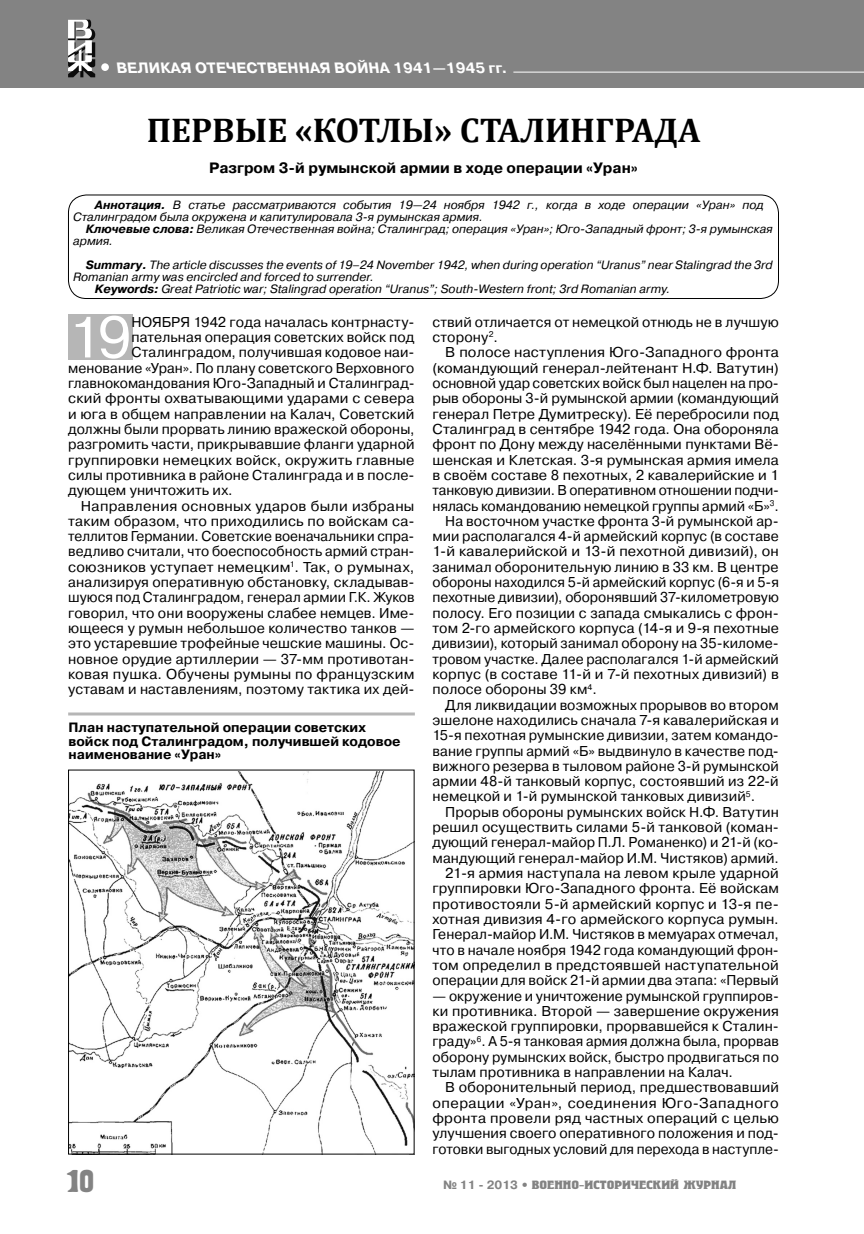
<style>
.page{position:relative;width:864px;height:1234px;background:#fff}
.page>*{position:absolute;margin:0;border:0;box-sizing:border-box;transform-origin:0 0}
.t1{font:57.9px "Pragmatica C";color:#fff}
.t2{font:700 34.5px "Cambria";color:#000}
.t3{font:700 31.5px "Herold C";color:#838383}
.t4{font:700 15px "Pragmatica C";color:#000}
.t5{font:700 15px "Pragmatica C";color:#fff}
.t6{font:14.25px/15.3px "Pragmatica C";letter-spacing:.005em;color:#000;text-align:justify}
.t7{font:700 13.5px/13.5px "Pragmatica C";color:#000}
.t8{font:italic 12px/12px "Pragmatica C";color:#000}
.t9{font:700 12px "Herold C";color:#838383;scale:1.2 1}
.s1{font-weight:700}
.s2{font-family:"Pragmatica C"}
</style>
<div class="page">
<div style="left:0;top:0;width:863px;height:87px;background:#838383"></div>
<div style="left:101px;top:63px;width:8px;height:8px;background:#fff;border-radius:50%"></div>
<svg style="left:68px;top:20px;width:27px;height:57px"></svg>
<hr style="left:513px;top:72px;width:350px;height:1px;background:#fff">
<div style="left:68px;top:314px;width:65px;height:45px;background:#b6b6b6"></div>
<div style="left:68px;top:194px;width:710px;height:105px;border:1px solid #000;border-radius:18px"></div>
<hr style="left:68px;top:712px;width:346px;height:3px;background:#b6b6b6">
<img style="left:70px;top:771px;width:342px;height:381px">
<p class="t5" style="left:117px;top:62px;width:393px">ВЕЛИКАЯ ОТЕЧЕСТВЕННАЯ ВОЙНА 1941—1945 гг.</p>
<h2 class="t2" style="left:147px;top:109px;width:555px">ПЕРВЫЕ «КОТЛЫ» СТАЛИНГРАДА</h2>
<p class="t4" style="left:209px;top:163px;width:430px">Разгром 3-й румынской армии в ходе операции «Уран»</p>
<p class="t8" style="left:73px;top:200px;width:692px;text-indent:22px"><span class="s1">Аннотация.</span> В статье рассматриваются события 19—24 ноября 1942 г., когда в ходе операции «Уран» под<br>Сталинградом была окружена и капитулировала 3-я румынская армия.</p>
<p class="t8" style="left:73px;top:224px;width:701px;text-indent:13px"><span class="s1">Ключевые слова:</span> Великая Отечественная война; Сталинград; операция «Уран»; Юго-Западный фронт; 3-я румынская армия.</p>
<p class="t8" style="left:86px;top:260px;width:688px"><span class="s1">Summary.</span> The article discusses the events of 19–24 November 1942, when during operation “Uranus” near Stalingrad the 3rd</p>
<p class="t8" style="left:73px;top:272px;width:302px">Romanian army was encircled and forced to surrender.</p>
<p class="t8" style="left:95px;top:284px;width:576px"><span class="s1">Keywords:</span> Great Patriotic war; Stalingrad operation “Uranus”; South-Western front; 3rd Romanian army.</p>
<h1 class="t1" style="left:68px;top:317px;width:65px">19</h1>
<p class="t6" style="left:131px;top:315px;width:284px">НОЯБРЯ 1942 года началась контрнасту-</p>
<p class="t6" style="left:131px;top:331px;width:284px">пательная операция советских войск под</p>
<p class="t6" style="left:131px;top:346px;width:284px">Сталинградом, получившая кодовое наи-</p>
<p class="t6" style="left:68px;top:361px;width:347px">менование «Уран». По плану советского Верховного</p>
<p class="t6" style="left:68px;top:377px;width:348px">главнокомандования Юго-Западный и Сталинград-</p>
<p class="t6" style="left:68px;top:392px;width:348px">ский фронты охватывающими ударами с севера</p>
<p class="t6" style="left:68px;top:407px;width:347px">и юга в общем направлении на Калач, Советский</p>
<p class="t6" style="left:68px;top:422px;width:348px">должны были прорвать линию вражеской обороны,</p>
<p class="t6" style="left:68px;top:438px;width:348px">разгромить части, прикрывавшие фланги ударной</p>
<p class="t6" style="left:68px;top:453px;width:347px">группировки немецких войск, окружить главные</p>
<p class="t6" style="left:68px;top:468px;width:348px">силы противника в районе Сталинграда и в после-</p>
<p class="t6" style="left:68px;top:484px;width:166px">дующем уничтожить их.</p>
<p class="t6" style="left:81px;top:499px;width:335px">Направления основных ударов были избраны</p>
<p class="t6" style="left:68px;top:514px;width:347px">таким образом, что приходились по войскам са-</p>
<p class="t6" style="left:68px;top:530px;width:347px">теллитов Германии. Советские военачальники спра-</p>
<p class="t6" style="left:68px;top:545px;width:347px">ведливо считали, что боеспособность армий стран-</p>
<p class="t6" style="left:68px;top:560px;width:347px">союзников уступает немецким<sup>1</sup>. Так, о румынах,</p>
<p class="t6" style="left:68px;top:575px;width:348px">анализируя оперативную обстановку, складывав-</p>
<p class="t6" style="left:68px;top:591px;width:348px">шуюся под Сталинградом, генерал армии Г.К. Жуков</p>
<p class="t6" style="left:68px;top:606px;width:348px">говорил, что они вооружены слабее немцев. Име-</p>
<p class="t6" style="left:68px;top:621px;width:347px">ющееся у румын небольшое количество танков —</p>
<p class="t6" style="left:68px;top:637px;width:347px">это устаревшие трофейные чешские машины. Ос-</p>
<p class="t6" style="left:68px;top:652px;width:348px">новное орудие артиллерии — 37-мм противотан-</p>
<p class="t6" style="left:68px;top:667px;width:347px">ковая пушка. Обучены румыны по французским</p>
<p class="t6" style="left:68px;top:683px;width:348px">уставам и наставлениям, поэтому тактика их дей-</p>
<p class="t7" style="left:68px;top:721px;width:333px">План наступательной операции советских войск под Сталинградом, получившей кодовое наименование «Уран»</p>
<p class="t6" style="left:432px;top:315px;width:347px">ствий отличается от немецкой отнюдь не в лучшую сторону<sup>2</sup>.</p>
<p class="t6" style="left:445px;top:346px;width:335px">В полосе наступления Юго-Западного фронта</p>
<p class="t6" style="left:432px;top:361px;width:348px">(командующий генерал-лейтенант Н.Ф. Ватутин)</p>
<p class="t6" style="left:432px;top:377px;width:348px">основной удар советских войск был нацелен на про-</p>
<p class="t6" style="left:432px;top:392px;width:348px">рыв обороны 3-й румынской армии (командующий</p>
<p class="t6" style="left:432px;top:407px;width:347px">генерал Петре Думитреску). Её перебросили под</p>
<p class="t6" style="left:432px;top:422px;width:347px">Сталинград в сентябре 1942 года. Она обороняла</p>
<p class="t6" style="left:432px;top:438px;width:348px">фронт по Дону между населёнными пунктами Вё-</p>
<p class="t6" style="left:432px;top:453px;width:348px">шенская и Клетская. 3-я румынская армия имела</p>
<p class="t6" style="left:432px;top:468px;width:348px">в своём составе 8 пехотных, 2 кавалерийские и 1</p>
<p class="t6" style="left:432px;top:484px;width:347px">танковую дивизии. В оперативном отношении подчи-</p>
<p class="t6" style="left:432px;top:499px;width:348px">нялась командованию немецкой группы армий «Б»<sup>3</sup>.</p>
<p class="t6" style="left:445px;top:514px;width:335px">На восточном участке фронта 3-й румынской ар-</p>
<p class="t6" style="left:432px;top:530px;width:347px">мии располагался 4-й армейский корпус (в составе</p>
<p class="t6" style="left:432px;top:545px;width:348px">1-й кавалерийской и 13-й пехотной дивизий), он</p>
<p class="t6" style="left:432px;top:560px;width:347px">занимал оборонительную линию в 33 км. В центре</p>
<p class="t6" style="left:432px;top:575px;width:348px">обороны находился 5-й армейский корпус (6-я и 5-я</p>
<p class="t6" style="left:432px;top:591px;width:347px">пехотные дивизии), оборонявший 37-километровую</p>
<p class="t6" style="left:432px;top:606px;width:347px">полосу. Его позиции с запада смыкались с фрон-</p>
<p class="t6" style="left:432px;top:621px;width:347px">том 2-го армейского корпуса (14-я и 9-я пехотные</p>
<p class="t6" style="left:432px;top:637px;width:347px">дивизии), который занимал оборону на 35-киломе-</p>
<p class="t6" style="left:432px;top:652px;width:348px">тровом участке. Далее располагался 1-й армейский</p>
<p class="t6" style="left:432px;top:667px;width:348px">корпус (в составе 11-й и 7-й пехотных дивизий) в</p>
<p class="t6" style="left:432px;top:683px;width:166px">полосе обороны 39 км<sup>4</sup>.</p>
<p class="t6" style="left:445px;top:698px;width:335px">Для ликвидации возможных прорывов во втором</p>
<p class="t6" style="left:432px;top:713px;width:348px">эшелоне находились сначала 7-я кавалерийская и</p>
<p class="t6" style="left:432px;top:728px;width:348px">15-я пехотная румынские дивизии, затем командо-</p>
<p class="t6" style="left:432px;top:744px;width:348px">вание группы армий «Б» выдвинуло в качестве под-</p>
<p class="t6" style="left:432px;top:759px;width:348px">вижного резерва в тыловом районе 3-й румынской</p>
<p class="t6" style="left:432px;top:774px;width:347px">армии 48-й танковый корпус, состоявший из 22-й</p>
<p class="t6" style="left:432px;top:790px;width:324px">немецкой и 1-й румынской танковых дивизий<sup>5</sup>.</p>
<p class="t6" style="left:445px;top:805px;width:335px">Прорыв обороны румынских войск Н.Ф. Ватутин</p>
<p class="t6" style="left:432px;top:820px;width:348px">решил осуществить силами 5-й танковой (коман-</p>
<p class="t6" style="left:432px;top:836px;width:348px">дующий генерал-майор П.Л. Романенко) и 21-й (ко-</p>
<p class="t6" style="left:432px;top:851px;width:348px">мандующий генерал-майор И.М. Чистяков) армий.</p>
<p class="t6" style="left:445px;top:866px;width:335px">21-я армия наступала на левом крыле ударной</p>
<p class="t6" style="left:432px;top:881px;width:348px">группировки Юго-Западного фронта. Её войскам</p>
<p class="t6" style="left:432px;top:897px;width:348px">противостояли 5-й армейский корпус и 13-я пе-</p>
<p class="t6" style="left:432px;top:912px;width:347px">хотная дивизия 4-го армейского корпуса румын.</p>
<p class="t6" style="left:432px;top:927px;width:348px">Генерал-майор И.М. Чистяков в мемуарах отмечал,</p>
<p class="t6" style="left:432px;top:943px;width:348px">что в начале ноября 1942 года командующий фрон-</p>
<p class="t6" style="left:432px;top:958px;width:347px">том определил в предстоявшей наступательной</p>
<p class="t6" style="left:432px;top:973px;width:348px">операции для войск 21-й армии два этапа: «Первый</p>
<p class="t6" style="left:432px;top:989px;width:348px">— окружение и уничтожение румынской группиров&shy;ки противника. Второй — завершение окружения вражеской группировки, прорвавшейся к Сталин&shy;граду»<sup>6</sup>. А 5-я танковая армия должна была, прорвав оборону румынских войск, быстро продвигаться по тылам противника в направлении на Калач.</p>
<p class="t6" style="left:432px;top:1080px;width:348px;text-indent:13px">В оборонительный период, предшествовавший операции «Уран», соединения Юго-Западного фронта провели ряд частных операций с целью улучшения своего оперативного положения и под&shy;готовки выгодных условий для перехода в наступле-</p>
<h3 class="t3" style="left:66px;top:1162px;width:29px">10</h3>
<p class="t9" style="left:443px;top:1177px;width:245px"><span class="s2">№ 11 - 2013 •</span> ВОЕННО-ИСТОРИЧЕСКИЙ ЖУРНАЛ</p>
</div>
